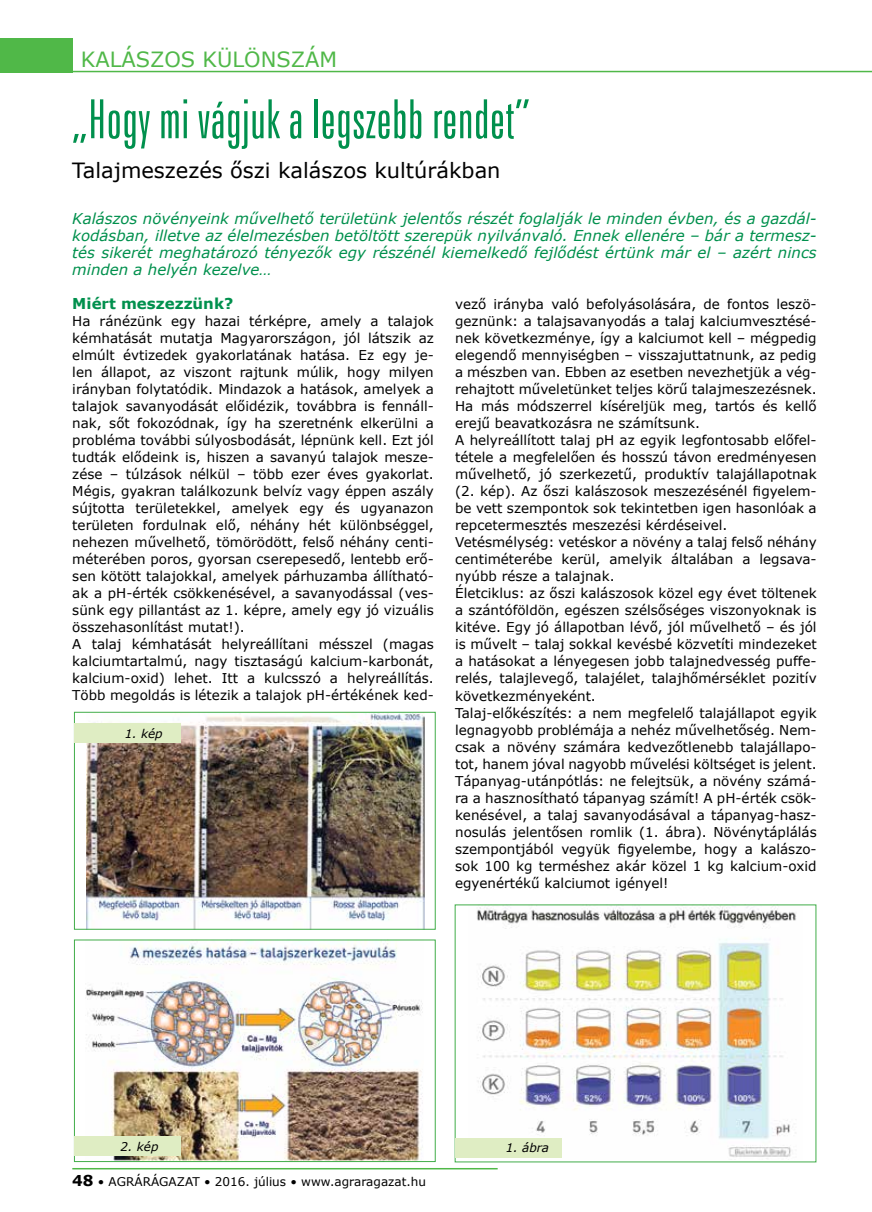
<style>
.page{position:relative;width:872px;height:1212px;background:#fff}
.page>*{position:absolute;margin:0;border:0;box-sizing:border-box;transform-origin:0 0}
.t1{font:54px "Zurich Lt X Cn PFL Normal";color:#00904d}
.t2{font:21px "Verdana";color:#000}
.t3{font:21px "Verdana";color:#50b848}
.t4{font:italic 15px/17px "Verdana";color:#00904d;text-align:justify}
.t5{font:700 15px "Verdana";color:#00904d}
.t6{font:13.5px/17px "Verdana";color:#000}
.t7{font:12px "Verdana";color:#000}
.t8{font:italic 12px "Verdana";color:#000}
.s1{font-weight:700;font-size:15px}
</style>
<div class="page">
<div style="left:0;top:38px;width:72px;height:34px;background:#50b848"></div>
<hr style="left:0;top:71px;width:872px;height:1px;background:#50b848">
<hr style="left:72px;top:1168px;width:425px;height:1px;background:#50b848">
<img style="left:468px;top:906px;width:328px;height:253px">
<img style="left:86px;top:714px;width:338px;height:214px">
<div style="left:74px;top:712px;width:361px;height:218px;border:1px solid #41ad49"></div>
<img style="left:86px;top:943px;width:337px;height:217px">
<div style="left:74px;top:939px;width:361px;height:223px;border:1px solid #41ad49"></div>
<div style="left:455px;top:1138px;width:106px;height:19px;background:#dfedc3"></div>
<div style="left:74px;top:724px;width:106px;height:19px;background:#dfedc3"></div>
<div style="left:74px;top:1137px;width:106px;height:19px;background:#dfedc3"></div>
<h2 class="t3" style="left:81px;top:45px;width:258px">KALÁSZOS KÜLÖNSZÁM</h2>
<h1 class="t1" style="left:72px;top:90px;width:459px">„Hogy mi vágjuk a legszebb rendet”</h1>
<h2 class="t2" style="left:72px;top:156px;width:430px">Talajmeszezés őszi kalászos kultúrákban</h2>
<p class="t4" style="left:72px;top:210px;width:746px">Kalászos növényeink művelhető területünk jelentős részét foglalják le minden évben, és a gazdál&shy;kodásban, illetve az élelmezésben betöltött szerepük nyilvánvaló. Ennek ellenére – bár a termesz&shy;tés sikerét meghatározó tényezők egy részénél kiemelkedő fejlődést értünk már el – azért nincs minden a helyén kezelve…</p>
<p class="t5" style="left:72px;top:293px;width:162px">Miért meszezzünk?</p>
<p class="t6" style="left:72px;top:313px;width:363px">Ha ránézünk egy hazai térképre, amely a talajok kémhatását mutatja Magyarországon, jól látszik az elmúlt évtizedek gyakorlatának hatása. Ez egy je&shy;len állapot, az viszont rajtunk múlik, hogy milyen irányban folytatódik. Mindazok a hatások, amelyek a talajok savanyodását előidézik, továbbra is fennáll&shy;nak, sőt fokozódnak, így ha szeretnénk elkerülni a probléma további súlyosbodását, lépnünk kell. Ezt jól tudták elődeink is, hiszen a savanyú talajok mesze&shy;zése – túlzások nélkül – több ezer éves gyakorlat.<br>Mégis, gyakran találkozunk belvíz vagy éppen aszály sújtotta területekkel, amelyek egy és ugyanazon területen fordulnak elő, néhány hét különbséggel, nehezen művelhető, tömörödött, felső néhány centi&shy;méterében poros, gyorsan cserepesedő, lentebb erő&shy;sen kötött talajokkal, amelyek párhuzamba állítható&shy;ak a pH-érték csökkenésével, a savanyodással (ves&shy;sünk egy pillantást az 1. képre, amely egy jó vizuális összehasonlítást mutat!).<br>A talaj kémhatását helyreállítani mésszel (magas kalciumtartalmú, nagy tisztaságú kalcium-karbonát, kalcium-oxid) lehet. Itt a kulcsszó a helyreállítás.<br>Több megoldás is létezik a talajok pH-értékének ked-</p>
<p class="t6" style="left:455px;top:296px;width:363px">vező irányba való befolyásolására, de fontos leszö&shy;geznünk: a talajsavanyodás a talaj kalciumvesztésé&shy;nek következménye, így a kalciumot kell – mégpedig elegendő mennyiségben – visszajuttatnunk, az pedig a mészben van. Ebben az esetben nevezhetjük a vég&shy;rehajtott műveletünket teljes körű talajmeszezésnek.<br>Ha más módszerrel kíséreljük meg, tartós és kellő erejű beavatkozásra ne számítsunk.<br>A helyreállított talaj pH az egyik legfontosabb előfel&shy;tétele a megfelelően és hosszú távon eredményesen művelhető, jó szerkezetű, produktív talajállapotnak (2. kép). Az őszi kalászosok meszezésénél figyelem&shy;be vett szempontok sok tekintetben igen hasonlóak a repcetermesztés meszezési kérdéseivel.<br>Vetésmélység: vetéskor a növény a talaj felső néhány centiméterébe kerül, amelyik általában a legsava&shy;nyúbb része a talajnak.<br>Életciklus: az őszi kalászosok közel egy évet töltenek a szántóföldön, egészen szélsőséges viszonyoknak is kitéve. Egy jó állapotban lévő, jól művelhető – és jól is művelt – talaj sokkal kevésbé közvetíti mindezeket a hatásokat a lényegesen jobb talajnedvesség puffe&shy;relés, talajlevegő, talajélet, talajhőmérséklet pozitív következményeként.<br>Talaj-előkészítés: a nem megfelelő talajállapot egyik legnagyobb problémája a nehéz művelhetőség. Nem&shy;csak a növény számára kedvezőtlenebb talajállapo&shy;tot, hanem jóval nagyobb művelési költséget is jelent.<br>Tápanyag-utánpótlás: ne felejtsük, a növény számá&shy;ra a hasznosítható tápanyag számít! A pH-érték csök&shy;kenésével, a talaj savanyodásával a tápanyag-hasz&shy;nosulás jelentősen romlik (1. ábra). Növénytáplálás szempontjából vegyük figyelembe, hogy a kalászo&shy;sok 100 kg terméshez akár közel 1 kg kalcium-oxid egyenértékű kalciumot igényel!</p>
<p class="t8" style="left:125px;top:725px;width:39px">1. kép</p>
<p class="t8" style="left:121px;top:1138px;width:39px">2. kép</p>
<p class="t7" style="left:72px;top:1174px;width:355px"><span class="s1">48</span> • AGRÁRÁGAZAT • 2016. július • www.agraragazat.hu</p>
<p class="t8" style="left:506px;top:1139px;width:45px">1. ábra</p>
</div>
